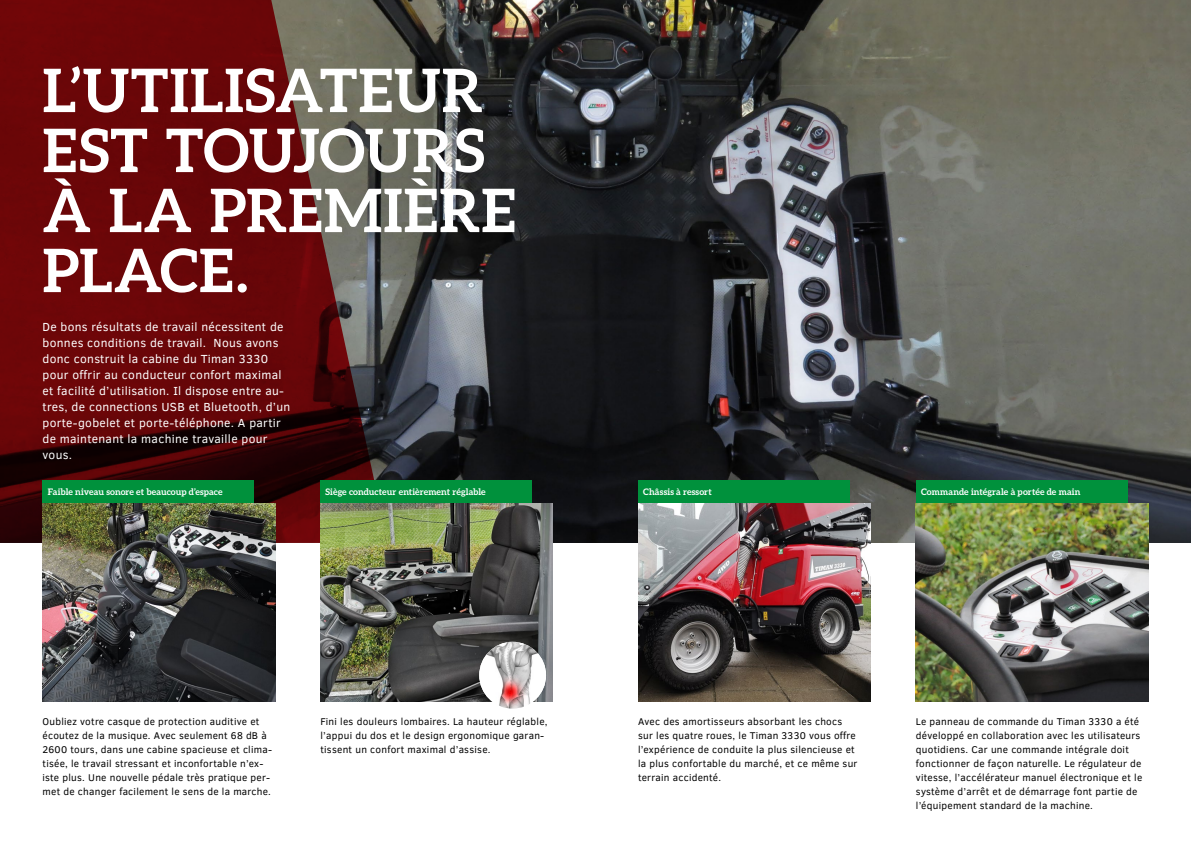
<style>
.page{position:relative;width:1191px;height:842px;background:#fff}
.page>*{position:absolute;margin:0;border:0;box-sizing:border-box;transform-origin:0 0}
.t1{font:700 60px/60px "Aleo";letter-spacing:.015em;color:#fff}
.t2{font:12px/16px "Clear Sans";letter-spacing:.025em;color:#fff}
.t3{font:10px/14px "Clear Sans";letter-spacing:.025em;color:#000}
.t4{font:700 9px "Aleo";letter-spacing:.01em;color:#fff}
</style>
<div class="page">
<img style="left:387px;top:0;width:804px;height:543px">
<svg style="left:0;top:0;width:387px;height:543px;background:#601515"></svg>
<img style="left:43px;top:503px;width:232px;height:198px">
<div style="left:43px;top:480px;width:211px;height:23px;background:#00913c"></div>
<div style="left:916px;top:480px;width:211px;height:22px;background:#00913c"></div>
<img style="left:916px;top:503px;width:232px;height:198px">
<div style="left:320px;top:480px;width:212px;height:22px;background:#00913c"></div>
<img style="left:320px;top:503px;width:233px;height:198px">
<div style="left:638px;top:480px;width:211px;height:22px;background:#00913c"></div>
<img style="left:638px;top:503px;width:232px;height:198px">
<img style="left:479px;top:642px;width:67px;height:67px;border-radius:33px">
<h1 class="t1" style="left:43px;top:59px;width:475px">L’UTILISATEUR<br>EST TOUJOURS<br>À LA PREMIÈRE<br>PLACE.</h1>
<p class="t2" style="left:43px;top:319px;width:249px">De bons résultats de travail nécessitent de bonnes conditions de travail. Nous avons donc construit la cabine du Timan 3330 pour offrir au conducteur confort maximal et facilité d’utilisation. Il dispose entre au&shy;tres, de connections USB et Bluetooth, d’un porte-gobelet et porte-téléphone. A partir de maintenant la machine travaille pour vous.</p>
<p class="t4" style="left:48px;top:486px;width:176px">Faible niveau sonore et beaucoup d’espace</p>
<p class="t4" style="left:326px;top:486px;width:162px">Siège conducteur entièrement réglable</p>
<p class="t3" style="left:43px;top:714px;width:231px">Oubliez votre casque de protection auditive et écoutez de la musique. Avec seulement 68 dB à 2600 tours, dans une cabine spacieuse et clima&shy;tisée, le travail stressant et inconfortable n’ex&shy;iste plus. Une nouvelle pédale très pratique per&shy;met de changer facilement le sens de la marche.</p>
<p class="t3" style="left:320px;top:714px;width:229px">Fini les douleurs lombaires. La hauteur réglable, l’appui du dos et le design ergonomique garan&shy;tissent un confort maximal d’assise.</p>
<p class="t4" style="left:643px;top:486px;width:70px">Châssis à ressort</p>
<p class="t4" style="left:921px;top:486px;width:161px">Commande intégrale à portée de main</p>
<p class="t3" style="left:638px;top:714px;width:221px">Avec des amortisseurs absorbant les chocs sur les quatre roues, le Timan 3330 vous offre l’expérience de conduite la plus silencieuse et la plus confortable du marché, et ce même sur terrain accidenté.</p>
<p class="t3" style="left:916px;top:714px;width:228px">Le panneau de commande du Timan 3330 a été développé en collaboration avec les utilisateurs quotidiens. Car une commande intégrale doit fonctionner de façon naturelle. Le régulateur de vitesse, l’accélérateur manuel électronique et le système d’arrêt et de démarrage font partie de l’équipement standard de la machine.</p>
</div>
